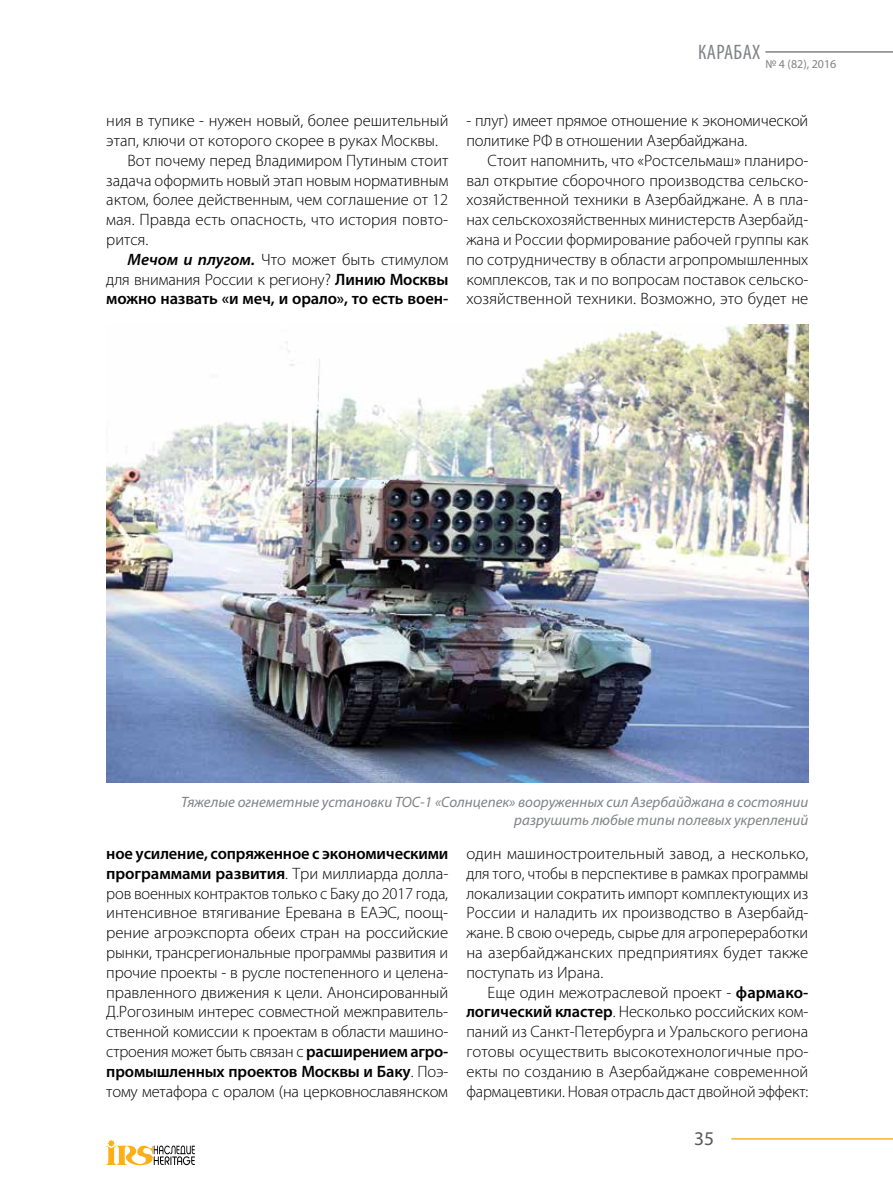
<style>
.page{position:relative;width:893px;height:1191px;background:#fff}
.page>*{position:absolute;margin:0;border:0;box-sizing:border-box;transform-origin:0 0}
.t1{font:condensed 21px "Myriad Pro";letter-spacing:.02em;color:#808285}
.t2{font:19.5px "Myriad Pro";color:#58595b}
.t3{font:300 16.5px/19.8px "Myriad Pro";color:#000;text-align:justify}
.t4{font:600 16.5px "Myriad Pro";letter-spacing:-.01em;color:#000}
.t5{font:italic 15px/18px "Myriad Pro";color:#808285;text-align:right}
.t6{font:12px "Myriad Pro";color:#808285}
.s1{font-weight:600;font-style:italic}
.s2{font-weight:600}
</style>
<div class="page">
<svg style="left:106px;top:1140px;width:89px;height:25px"></svg>
<hr style="left:765px;top:51px;width:128px;height:2px;background:#808285">
<hr style="left:731px;top:1138px;width:162px;height:1px;background:#fbaf34">
<img style="left:106px;top:324px;width:702px;height:458px">
<p class="t3" style="left:106px;top:111px;width:344px">ния в тупике - нужен новый, более решительный</p>
<p class="t3" style="left:106px;top:131px;width:333px">этап, ключи от которого скорее в руках Москвы.</p>
<p class="t3" style="left:128px;top:151px;width:322px">Вот почему перед Владимиром Путиным стоит</p>
<p class="t3" style="left:106px;top:170px;width:344px">задача оформить новый этап новым нормативным</p>
<p class="t3" style="left:106px;top:190px;width:344px">актом, более действенным, чем соглашение от 12</p>
<p class="t3" style="left:106px;top:210px;width:344px">мая. Правда есть опасность, что история повто-</p>
<p class="t3" style="left:106px;top:230px;width:43px">рится.</p>
<p class="t3" style="left:128px;top:250px;width:322px"><span class="s1">Мечом и плугом.</span> Что может быть стимулом</p>
<p class="t3" style="left:106px;top:269px;width:344px">для внимания России к региону? <span class="s2">Линию Москвы</span></p>
<p class="t4" style="left:106px;top:288px;width:344px">можно назвать «и меч, и орало», то есть воен-</p>
<p class="t1" style="left:698px;top:39px;width:64px">КАРАБАХ</p>
<p class="t6" style="left:765px;top:56px;width:73px">№ 4 (82), 2016</p>
<p class="t3" style="left:466px;top:111px;width:343px">- плуг) имеет прямое отношение к экономической политике РФ в отношении Азербайджана.</p>
<p class="t3" style="left:466px;top:151px;width:344px;text-indent:21px">Стоит напомнить, что «Ростсельмаш» планиро&shy;вал открытие сборочного производства сельско&shy;хозяйственной техники в Азербайджане. А в пла&shy;нах сельскохозяйственных министерств Азербайд&shy;жана и России формирование рабочей группы как по сотрудничеству в области агропромышленных комплексов, так и по вопросам поставок сельско&shy;хозяйственной техники. Возможно, это будет не</p>
<p class="t5" style="left:181px;top:792px;width:629px">Тяжелые огнеметные установки ТОС-1 «Солнцепек» вооруженных сил Азербайджана в состоянии разрушить любые типы полевых укреплений</p>
<p class="t3" style="left:106px;top:844px;width:344px"><span class="s2">ное усиление, сопряженное с экономическими программами развития</span>. Три миллиарда долла&shy;ров военных контрактов только с Баку до 2017 года, интенсивное втягивание Еревана в ЕАЭС, поощ&shy;рение агроэкспорта обеих стран на российские рынки, трансрегиональные программы развития и прочие проекты - в русле постепенного и целена&shy;правленного движения к цели. Анонсированный Д.Рогозиным интерес совместной межправитель&shy;ственной комиссии к проектам в области машино&shy;строения может быть связан с <span class="s2">расширением агро&shy;промышленных проектов Москвы и Баку</span>. Поэ&shy;тому метафора с оралом (на церковнославянском</p>
<p class="t3" style="left:466px;top:844px;width:344px">один машиностроительный завод, а несколько, для того, чтобы в перспективе в рамках программы локализации сократить импорт комплектующих из России и наладить их производство в Азербайд&shy;жане. В свою очередь, сырье для агропереработки на азербайджанских предприятиях будет также поступать из Ирана.</p>
<p class="t3" style="left:466px;top:982px;width:344px;text-indent:21px">Еще один межотраслевой проект - <span class="s2">фармако&shy;логический кластер</span>. Несколько российских ком&shy;паний из Санкт-Петербурга и Уральского региона готовы осуществить высокотехнологичные про&shy;екты по созданию в Азербайджане современной фармацевтики. Новая отрасль даст двойной эффект:</p>
<p class="t2" style="left:694px;top:1126px;width:22px">35</p>
</div>
